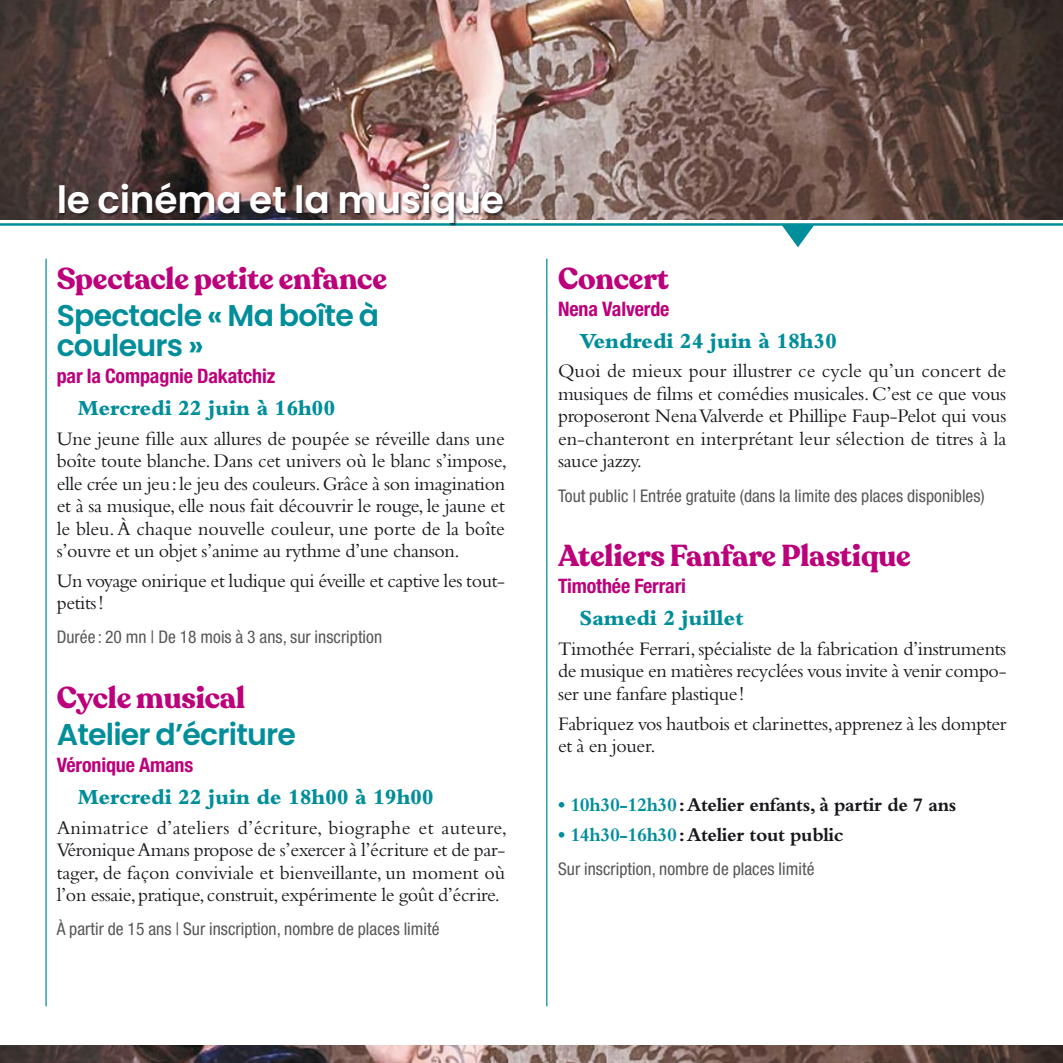
<style>
.page{position:relative;width:1063px;height:1063px;background:#fff}
.page>*{position:absolute;margin:0;border:0;box-sizing:border-box;transform-origin:0 0}
.t1{font:600 37.5px "Poppins";letter-spacing:-.005em;color:#fff}
.t2{font:700 30px "Recoleta";letter-spacing:-.005em;color:#bc007b}
.t3{font:600 30px/30px "Poppins";letter-spacing:-.025em;color:#008e9a}
.t4{font:800 22.5px "Bembo Std";letter-spacing:-.01em;color:#008e9a}
.t5{font:20px/22.5px "Bembo Std";letter-spacing:-.02em;color:#1a171c;text-align:justify}
.t6{font:700 20px "Bembo Std";letter-spacing:-.02em;color:#1a171c}
.t7{font:700 condensed 20px "Helvetica Neue LT Std";letter-spacing:-.005em;color:#bc007b}
.t8{font:condensed 17.5px "Helvetica Neue LT Std";letter-spacing:.005em;color:#57575a}
.s1{color:#008e9a}
</style>
<div class="page">
<img style="left:0;top:0;width:1063px;height:220px">
<img style="left:0;top:1045px;width:1063px;height:18px">
<svg style="left:782px;top:226px;width:32px;height:21px"></svg>
<hr style="left:0;top:223px;width:1063px;height:3px;background:#008e9a">
<div style="left:59px;top:183px;width:447px;height:43px;background:#1a171c;opacity:.75"></div>
<hr style="left:45px;top:259px;width:2px;height:747px;background:#008e9a">
<hr style="left:546px;top:259px;width:1px;height:747px;background:#008e9a">
<h1 class="t1" style="left:57px;top:178px;width:449px">le cinéma et la musique</h1>
<h2 class="t2" style="left:57px;top:259px;width:332px">Spectacle petite enfance</h2>
<h2 class="t3" style="left:57px;top:300px;width:324px">Spectacle « Ma boîte à couleurs »</h2>
<p class="t7" style="left:57px;top:364px;width:220px">par la Compagnie Dakatchiz</p>
<p class="t4" style="left:78px;top:395px;width:259px">Mercredi 22 juin à 16h00</p>
<p class="t5" style="left:57px;top:427px;width:452px">Une jeune fille aux allures de poupée se réveille dans une boîte toute blanche. Dans cet univers où le blanc s’impose, elle crée un jeu: le jeu des couleurs. Grâce à son imagination et à sa musique, elle nous fait découvrir le rouge, le jaune et le bleu. À chaque nouvelle couleur, une porte de la boîte s’ouvre et un objet s’anime au rythme d’une chanson.</p>
<p class="t5" style="left:57px;top:569px;width:450px">Un voyage onirique et ludique qui éveille et captive les tout&shy;petits!</p>
<p class="t8" style="left:57px;top:627px;width:327px">Durée : 20 mn | De 18 mois à 3 ans, sur inscription</p>
<h2 class="t2" style="left:57px;top:678px;width:190px">Cycle musical</h2>
<h2 class="t3" style="left:57px;top:720px;width:241px">Atelier d’écriture</h2>
<p class="t7" style="left:57px;top:753px;width:138px">Véronique Amans</p>
<p class="t4" style="left:78px;top:784px;width:357px">Mercredi 22 juin de 18h00 à 19h00</p>
<p class="t5" style="left:57px;top:816px;width:452px">Animatrice d’ateliers d’écriture, biographe et auteure, Véronique Amans propose de s’exercer à l’écriture et de par&shy;tager, de façon conviviale et bienveillante, un moment où l’on essaie, pratique, construit, expérimente le goût d’écrire.</p>
<p class="t8" style="left:57px;top:919px;width:384px">À partir de 15 ans | Sur inscription, nombre de places limité</p>
<h2 class="t2" style="left:558px;top:259px;width:112px">Concert</h2>
<p class="t7" style="left:558px;top:297px;width:113px">Nena Valverde</p>
<p class="t4" style="left:579px;top:328px;width:259px">Vendredi 24 juin à 18h30</p>
<p class="t5" style="left:558px;top:360px;width:450px">Quoi de mieux pour illustrer ce cycle qu’un concert de musiques de films et comédies musicales. C’est ce que vous proposeront Nena Valverde et Phillipe Faup-Pelot qui vous en-chanteront en interprétant leur sélection de titres à la sauce jazzy.</p>
<p class="t8" style="left:558px;top:485px;width:428px">Tout public | Entrée gratuite (dans la limite des places disponibles)</p>
<h2 class="t2" style="left:558px;top:537px;width:354px">Ateliers Fanfare Plastique</h2>
<p class="t7" style="left:558px;top:574px;width:129px">Timothée Ferrari</p>
<p class="t4" style="left:579px;top:606px;width:166px">Samedi 2 juillet</p>
<p class="t5" style="left:558px;top:637px;width:450px">Timothée Ferrari, spécialiste de la fabrication d’instruments de musique en matières recyclées vous invite à venir compo&shy;ser une fanfare plastique!</p>
<p class="t5" style="left:558px;top:712px;width:450px">Fabriquez vos hautbois et clarinettes, apprenez à les dompter et à en jouer.</p>
<p class="t6" style="left:558px;top:794px;width:400px"><span class="s1">• 10h30-12h30</span>: Atelier enfants, à partir de 7 ans</p>
<p class="t6" style="left:558px;top:823px;width:287px"><span class="s1">• 14h30-16h30</span>: Atelier tout public</p>
<p class="t8" style="left:558px;top:859px;width:258px">Sur inscription, nombre de places limité</p>
</div>
